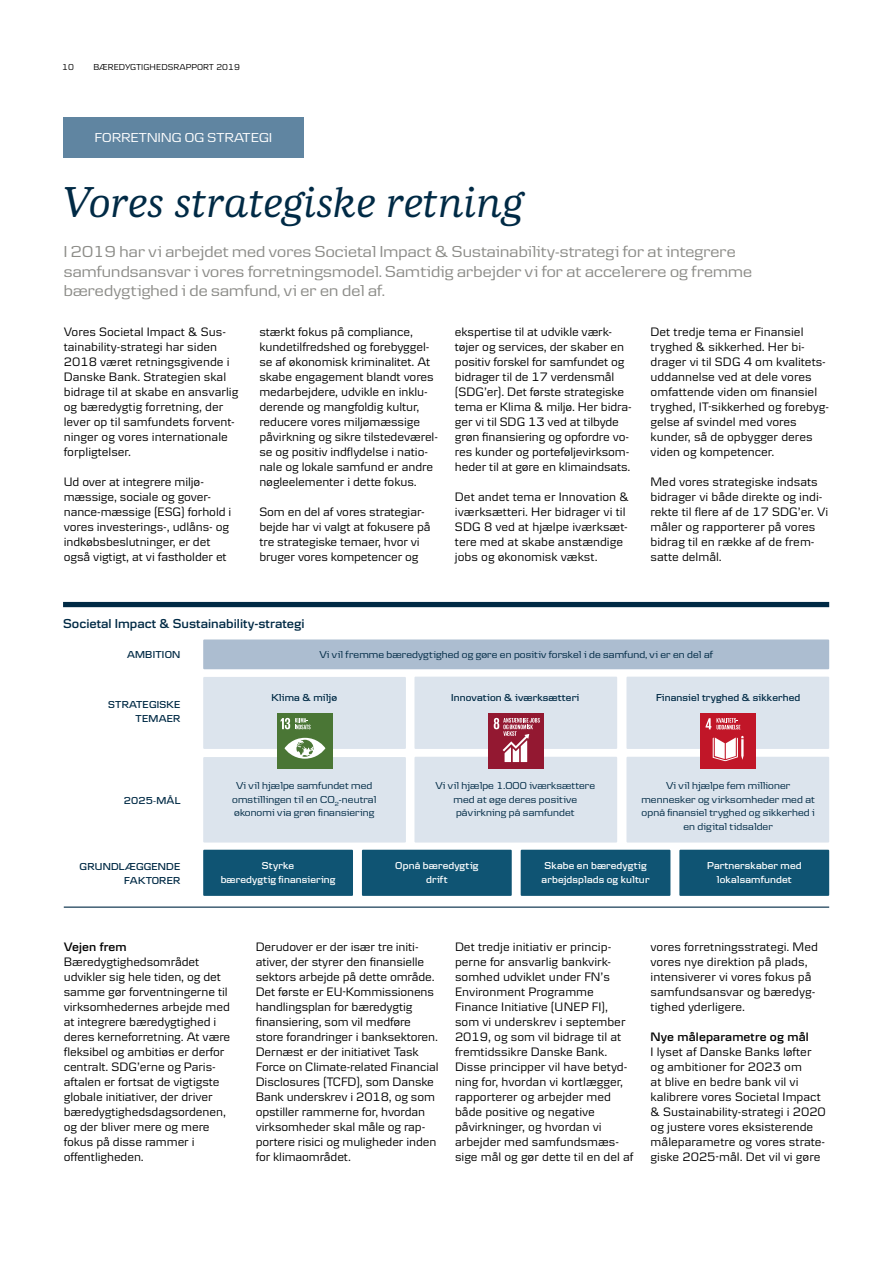
<style>
.page{position:relative;width:893px;height:1263px;background:#fff}
.page>*{position:absolute;margin:0;border:0;box-sizing:border-box;transform-origin:0 0}
.t1{font:italic 500 45px "Danske Human";color:#002a45}
.t2{font:16.5px/19.5px "Danske Headline";letter-spacing:.01em;color:#8c8c88}
.t3{font:600 13.5px "Danske Textv 2";color:#002a45}
.t4{font:13.5px "Danske Headline";letter-spacing:.02em;color:#fff}
.t5{font:12.75px/15px "Danske Textv 2";letter-spacing:-.005em;color:#000}
.t6{font:600 12.75px "Danske Textv 2";letter-spacing:.01em;color:#000}
.t7{font:10.5px/13.5px "Danske Headline";letter-spacing:.01em;color:#002a45;text-align:center}
.t8{font:600 10.5px/13.5px "Danske Headline";letter-spacing:.015em;color:#002a45;text-align:right}
.t9{font:600 10.5px/13.5px "Danske Headline";letter-spacing:.01em;color:#fff;text-align:center}
.t10{font:9px "Danske Textv 2";letter-spacing:.005em;color:#000}
</style>
<div class="page">
<div style="left:203px;top:639px;width:626px;height:30px;background:#acbdd0"></div>
<div style="left:203px;top:757px;width:203px;height:85px;background:#dce4ed"></div>
<div style="left:203px;top:677px;width:203px;height:72px;background:#dce4ed"></div>
<div style="left:414px;top:757px;width:203px;height:85px;background:#dce4ed"></div>
<div style="left:414px;top:677px;width:203px;height:72px;background:#dce4ed"></div>
<div style="left:626px;top:757px;width:203px;height:85px;background:#dce4ed"></div>
<div style="left:626px;top:677px;width:203px;height:72px;background:#dce4ed"></div>
<div style="left:203px;top:850px;width:150px;height:46px;background:#0f5473"></div>
<div style="left:521px;top:850px;width:149px;height:46px;background:#0f5473"></div>
<div style="left:362px;top:850px;width:150px;height:46px;background:#0f5473"></div>
<div style="left:679px;top:850px;width:150px;height:46px;background:#0f5473"></div>
<div style="left:700px;top:713px;width:55px;height:56px;background:#c11628"></div>
<svg style="left:713px;top:736px;width:31px;height:25px"></svg>
<svg style="left:706px;top:718px;width:34px;height:11px"></svg>
<div style="left:489px;top:713px;width:55px;height:56px;background:#931831"></div>
<svg style="left:494px;top:718px;width:46px;height:44px"></svg>
<div style="left:277px;top:713px;width:55px;height:56px;background:#4a7635"></div>
<svg style="left:284px;top:738px;width:41px;height:21px"></svg>
<svg style="left:281px;top:718px;width:30px;height:11px"></svg>
<div style="left:63px;top:602px;width:766px;height:5px;background:#002a45"></div>
<hr style="left:64px;top:906px;width:765px;height:2px;background:#002a45">
<div style="left:64px;top:117px;width:240px;height:41px;background:#6085a1"></div>
<p class="t10" style="left:62px;top:62px;width:13px">10</p>
<p class="t10" style="left:94px;top:62px;width:148px">BÆREDYGTIGHEDSRAPPORT 2019</p>
<p class="t4" style="left:95px;top:130px;width:179px">FORRETNING OG STRATEGI</p>
<h1 class="t1" style="left:61px;top:177px;width:465px">Vores strategiske retning</h1>
<p class="t2" style="left:64px;top:242px;width:690px">I 2019 har vi arbejdet med vores Societal Impact &amp; Sustainability-strategi for at integrere samfundsansvar i vores forretningsmodel. Samtidig arbejder vi for at accelerere og fremme bæredygtighed i de samfund, vi er en del af.</p>
<p class="t5" style="left:64px;top:324px;width:176px">Vores Societal Impact &amp; Sus&shy;tainability-strategi har siden<br>2018 været retningsgivende i<br>Danske Bank. Strategien skal bidrage til at skabe en ansvarlig og bæredygtig forretning, der lever op til samfundets forvent&shy;ninger og vores internationale forpligtelser.</p>
<p class="t5" style="left:64px;top:474px;width:169px">Ud over at integrere miljø&shy;mæssige, sociale og gover&shy;nance-mæssige (ESG) forhold i vores investerings-, udlåns- og indkøbsbeslutninger, er det også vigtigt, at vi fastholder et</p>
<p class="t5" style="left:259px;top:324px;width:180px">stærkt fokus på compliance, kundetilfredshed og forebyggel&shy;se af økonomisk kriminalitet. At skabe engagement blandt vores medarbejdere, udvikle en inklu&shy;derende og mangfoldig kultur, reducere vores miljømæssige påvirkning og sikre tilstedeværel&shy;se og positiv indflydelse i natio&shy;nale og lokale samfund er andre nøgleelementer i dette fokus.</p>
<p class="t5" style="left:259px;top:504px;width:173px">Som en del af vores strategiar&shy;bejde har vi valgt at fokusere på tre strategiske temaer, hvor vi bruger vores kompetencer og</p>
<p class="t5" style="left:455px;top:324px;width:178px">ekspertise til at udvikle værk&shy;tøjer og services, der skaber en positiv forskel for samfundet og bidrager til de 17 verdensmål (SDG’er). Det første strategiske tema er Klima &amp; miljø. Her bidra&shy;ger vi til SDG 13 ved at tilbyde grøn finansiering og opfordre vo&shy;res kunder og porteføljevirksom&shy;heder til at gøre en klimaindsats.</p>
<p class="t5" style="left:455px;top:489px;width:175px">Det andet tema er Innovation &amp; iværksætteri. Her bidrager vi til<br>SDG 8 ved at hjælpe iværksæt&shy;tere med at skabe anstændige jobs og økonomisk vækst.</p>
<p class="t5" style="left:651px;top:324px;width:180px">Det tredje tema er Finansiel tryghed &amp; sikkerhed. Her bi&shy;drager vi til SDG 4 om kvalitets&shy;uddannelse ved at dele vores omfattende viden om finansiel tryghed, IT-sikkerhed og forebyg&shy;gelse af svindel med vores kunder, så de opbygger deres viden og kompetencer.</p>
<p class="t5" style="left:651px;top:474px;width:179px">Med vores strategiske indsats bidrager vi både direkte og indi&shy;rekte til flere af de 17 SDG’er. Vi måler og rapporterer på vores bidrag til en række af de frem&shy;satte delmål.</p>
<p class="t3" style="left:63px;top:615px;width:243px">Societal Impact &amp; Sustainability-strategi</p>
<p class="t8" style="left:127px;top:648px;width:55px">AMBITION</p>
<p class="t8" style="left:108px;top:698px;width:74px">STRATEGISKE<br>TEMAER</p>
<p class="t8" style="left:124px;top:793px;width:58px">2025-MÅL</p>
<p class="t8" style="left:80px;top:859px;width:102px">GRUNDLÆGGENDE<br>FAKTORER</p>
<p class="t7" style="left:319px;top:648px;width:395px">Vi vil fremme bæredygtighed og gøre en positiv forskel i de samfund, vi er en del af</p>
<p class="t8" style="left:271px;top:690px;width:67px">Klima &amp; miljø</p>
<p class="t8" style="left:451px;top:690px;width:130px">Innovation &amp; iværksætteri</p>
<p class="t8" style="left:656px;top:690px;width:146px">Finansiel tryghed &amp; sikkerhed</p>
<p class="t7" style="left:232px;top:779px;width:146px">Vi vil hjælpe samfundet med omstillingen til en CO<sub>2</sub>-neutral økonomi via grøn finansiering</p>
<p class="t9" style="left:221px;top:859px;width:116px">Styrke<br>bæredygtig finansiering</p>
<p class="t7" style="left:435px;top:779px;width:161px">Vi vil hjælpe 1.000 iværksættere med at øge deres positive påvirkning på samfundet</p>
<p class="t7" style="left:641px;top:779px;width:175px">Vi vil hjælpe fem millioner mennesker og virksomheder med at opnå finansiel tryghed og sikkerhed i en digital tidsalder</p>
<p class="t9" style="left:395px;top:859px;width:85px">Opnå bæredygtig drift</p>
<p class="t9" style="left:542px;top:859px;width:109px;text-align:left">Skabe en bæredygtig arbejdsplads og kultur</p>
<p class="t9" style="left:707px;top:859px;width:96px">Partnerskaber med lokalsamfundet</p>
<p class="t6" style="left:64px;top:940px;width:64px">Vejen frem</p>
<p class="t5" style="left:64px;top:954px;width:168px">Bæredygtighedsområdet udvikler sig hele tiden, og det samme gør forventningerne til virksomhedernes arbejde med at integrere bæredygtighed i deres kerneforretning. At være fleksibel og ambitiøs er derfor centralt. SDG’erne og Paris&shy;aftalen er fortsat de vigtigste globale initiativer, der driver bæredygtighedsdagsordenen, og der bliver mere og mere fokus på disse rammer i offentligheden.</p>
<p class="t5" style="left:256px;top:939px;width:184px">Derudover er der især tre initi&shy;ativer, der styrer den finansielle sektors arbejde på dette område.<br>Det første er EU-Kommissionens handlingsplan for bæredygtig finansiering, som vil medføre store forandringer i banksektoren.<br>Dernæst er der initiativet Task<br>Force on Climate-related Financial<br>Disclosures (TCFD), som Danske<br>Bank underskrev i 2018, og som opstiller rammerne for, hvordan virksomheder skal måle og rap&shy;portere risici og muligheder inden for klimaområdet.</p>
<p class="t5" style="left:455px;top:939px;width:180px">Det tredje initiativ er princip&shy;perne for ansvarlig bankvirk&shy;somhed udviklet under FN’s<br>Environment Programme<br>Finance Initiative (UNEP FI), som vi underskrev i september<br>2019, og som vil bidrage til at fremtidssikre Danske Bank.<br>Disse principper vil have betyd&shy;ning for, hvordan vi kortlægger, rapporterer og arbejder med både positive og negative påvirkninger, og hvordan vi arbejder med samfundsmæs&shy;sige mål og gør dette til en del af</p>
<p class="t5" style="left:651px;top:939px;width:169px">vores forretningsstrategi. Med vores nye direktion på plads, intensiverer vi vores fokus på samfundsansvar og bæredyg&shy;tighed yderligere.</p>
<p class="t6" style="left:651px;top:1030px;width:160px">Nye måleparametre og mål</p>
<p class="t5" style="left:651px;top:1044px;width:177px">I lyset af Danske Banks løfter og ambitioner for 2023 om<br>at blive en bedre bank vil vi kalibrere vores Societal Impact &amp; Sustainability-strategi i 2020 og justere vores eksisterende måleparametre og vores strate&shy;giske 2025-mål. Det vil vi gøre</p>
</div>
